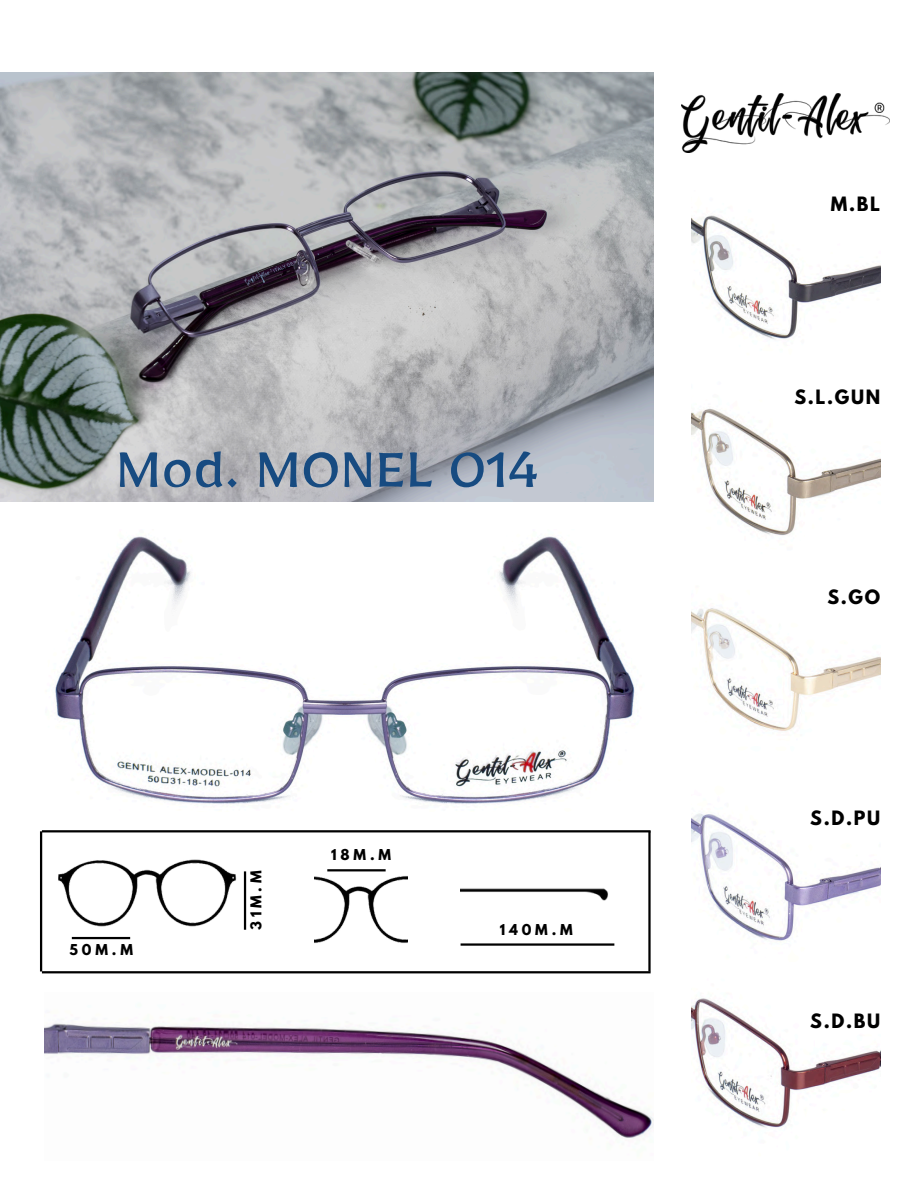
<style>
.page{position:relative;width:918px;height:1188px;background:#fff}
.page>*{position:absolute;margin:0;border:0;box-sizing:border-box;transform-origin:0 0}
.t1{font:64.35px "Mirza";color:#174b81}
.t2{font:700 17.55px "League Spartan";letter-spacing:.095em;color:#000}
.t3{font:700 13.35px "League Spartan";letter-spacing:.29em;color:#000}
</style>
<div class="page">
<img style="left:691px;top:998px;width:189px;height:130px">
<img style="left:691px;top:813px;width:189px;height:128px">
<img style="left:691px;top:608px;width:189px;height:123px">
<img style="left:691px;top:408px;width:189px;height:128px">
<img style="left:691px;top:215px;width:189px;height:125px">
<img style="left:461px;top:888px;width:147px;height:13px">
<img style="left:314px;top:871px;width:94px;height:72px">
<hr style="left:327px;top:869px;width:59px;height:2px;background:#000">
<hr style="left:461px;top:943px;width:153px;height:3px;background:#000">
<hr style="left:42px;top:830px;width:609px;height:2px;background:#000">
<hr style="left:42px;top:971px;width:609px;height:2px;background:#000">
<hr style="left:40px;top:831px;width:2px;height:140px;background:#000">
<hr style="left:648px;top:831px;width:3px;height:140px;background:#000">
<img style="left:58px;top:859px;width:179px;height:68px">
<hr style="left:72px;top:937px;width:58px;height:2px;background:#000">
<img style="left:45px;top:1023px;width:608px;height:116px">
<img style="left:55px;top:536px;width:580px;height:268px">
<img style="left:682px;top:93px;width:208px;height:60px">
<img style="left:1px;top:73px;width:653px;height:429px">
<hr style="left:244px;top:871px;width:2px;height:59px;background:#000">
<p class="t1" style="left:116px;top:427px;width:425px">Mod. MONEL 014</p>
<p class="t3" style="left:70px;top:943px;width:65px">50M.M</p>
<h2 class="t3" style="left:250px;top:930px;width:61px;rotate:-90deg">31M.M</h2>
<p class="t3" style="left:331px;top:848px;width:61px">18M.M</p>
<h2 class="t3" style="left:500px;top:923px;width:75px">140M.M</h2>
<h2 class="t2" style="left:831px;top:195px;width:51px">M.BL</h2>
<h2 class="t2" style="left:794px;top:388px;width:87px">S.L.GUN</h2>
<p class="t2" style="left:827px;top:588px;width:54px">S.GO</p>
<h2 class="t2" style="left:810px;top:810px;width:71px">S.D.PU</h2>
<p class="t2" style="left:810px;top:1012px;width:71px">S.D.BU</p>
</div>
